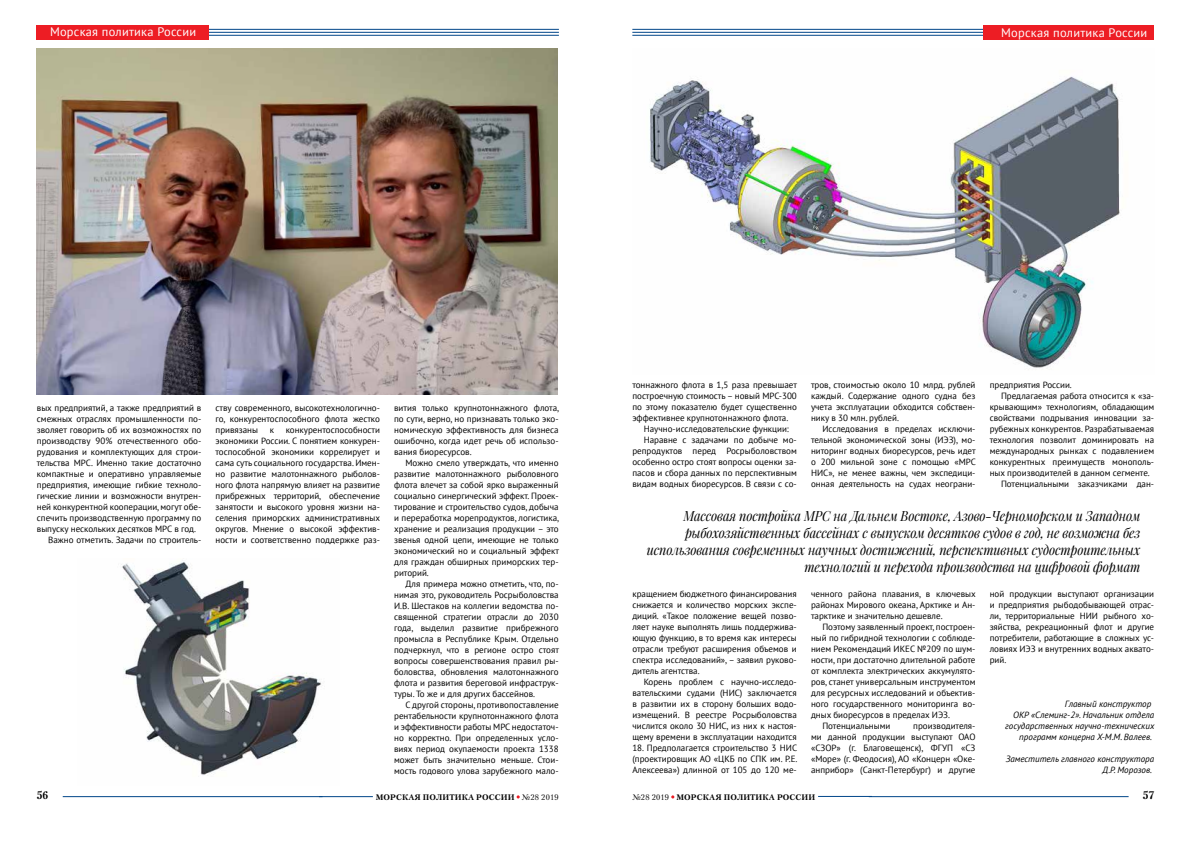
<style>
.page{position:relative;width:1191px;height:842px;background:#fff}
.page>*{position:absolute;margin:0;border:0;box-sizing:border-box;transform-origin:0 0}
.t1{font:italic 14px/17px "Playfair Display";letter-spacing:-.01em;color:#000;text-align:right;scale:.9 1}
.t2{font:12.4px "PT Sans";letter-spacing:.02em;color:#fff}
.t3{font:700 11px "Petersburg C";color:#000}
.t4{font:9px/11px "PT Sans";color:#000;text-align:justify}
.t5{font:italic 9px/11px "PT Sans";color:#000;text-align:right}
.t6{font:700 8px "Petersburg C";letter-spacing:.02em;color:#000}
.s1{font-weight:400}
</style>
<div class="page">
<hr style="left:632px;top:29px;width:371px;height:1px;background:#004689">
<hr style="left:632px;top:32px;width:371px;height:1px;background:#004689">
<hr style="left:632px;top:35px;width:371px;height:1px;background:#004689">
<div style="left:983px;top:25px;width:171px;height:14px;background:#ed1d24"></div>
<hr style="left:188px;top:29px;width:371px;height:1px;background:#004689">
<hr style="left:188px;top:32px;width:371px;height:1px;background:#004689">
<hr style="left:188px;top:35px;width:371px;height:1px;background:#004689">
<div style="left:36px;top:25px;width:172px;height:14px;background:#ed1d24"></div>
<hr style="left:868px;top:796px;width:260px;height:1px;background:#004689">
<hr style="left:63px;top:796px;width:259px;height:1px;background:#004689">
<hr style="left:818px;top:796px;width:54px;height:1px;background:#004689">
<hr style="left:319px;top:796px;width:54px;height:1px;background:#004689">
<img style="left:121px;top:560px;width:200px;height:215px">
<img style="left:650px;top:76px;width:470px;height:292px">
<img style="left:37px;top:49px;width:520px;height:345px">
<h2 class="t2" style="left:50px;top:24px;width:148px">Морская политика России</h2>
<h2 class="t2" style="left:1001px;top:24px;width:148px">Морская политика России</h2>
<p class="t4" style="left:37px;top:402px;width:166px">вых предприятий, а также предприятий в</p>
<p class="t4" style="left:37px;top:413px;width:166px">смежных отраслях промышленности по-</p>
<p class="t4" style="left:37px;top:424px;width:166px">зволяет говорить об их возможностях по</p>
<p class="t4" style="left:37px;top:435px;width:166px">производству 90% отечественного обо-</p>
<p class="t4" style="left:37px;top:446px;width:166px">рудования и комплектующих для строи-</p>
<p class="t4" style="left:37px;top:457px;width:166px">тельства МРС. Именно такие достаточно</p>
<p class="t4" style="left:37px;top:468px;width:166px">компактные и оперативно управляемые</p>
<p class="t4" style="left:37px;top:479px;width:166px">предприятия, имеющие гибкие техноло-</p>
<p class="t4" style="left:37px;top:490px;width:166px">гические линии и возможности внутрен-</p>
<p class="t4" style="left:37px;top:501px;width:166px">ней конкурентной кооперации, могут обе-</p>
<p class="t4" style="left:37px;top:512px;width:166px">спечить производственную программу по</p>
<p class="t4" style="left:37px;top:523px;width:161px">выпуску нескольких десятков МРС в год.</p>
<p class="t4" style="left:48px;top:534px;width:155px">Важно отметить. Задачи по строитель-</p>
<p class="t4" style="left:215px;top:402px;width:166px">ству современного, высокотехнологично&shy;го, конкурентоспособного флота жестко привязаны</p>
<p class="t4" style="left:215px;top:424px;width:166px;text-indent:70px">конкурентоспособности экономики России. С понятием конкурен&shy;тоспособной экономики коррелирует и сама суть социального государства. Имен&shy;но развитие малотоннажного рыболов&shy;ного флота напрямую влияет на развитие прибрежных территорий, обеспечение занятости и высокого уровня жизни на&shy;селения приморских административных округов. Мнение о высокой эффектив&shy;ности и соответственно поддержке раз-</p>
<p class="t4" style="left:270px;top:424px;width:6px">к</p>
<p class="t4" style="left:394px;top:402px;width:167px">вития только крупнотоннажного флота, по сути, верно, но признавать только эко&shy;номическую эффективность для бизнеса ошибочно, когда идет речь об использо&shy;вания биоресурсов.</p>
<p class="t4" style="left:394px;top:457px;width:167px;text-indent:11px">Можно смело утверждать, что именно развитие малотоннажного рыболовного флота влечет за собой ярко выраженный социально синергический эффект. Проек&shy;тирование и строительство судов, добыча и переработка морепродуктов, логистика, хранение и реализация продукции – это звенья одной цепи, имеющие не только экономический но и социальный эффект для граждан обширных приморских тер&shy;риторий.</p>
<p class="t4" style="left:394px;top:578px;width:166px;text-indent:11px">Для примера можно отметить, что, по&shy;нимая это, руководитель Росрыболовства И.В. Шестаков на коллегии ведомства по&shy;священной стратегии отрасли до 2030 года, выделил развитие прибрежного промысла в Республике Крым. Отдельно подчеркнул, что в регионе остро стоят вопросы совершенствования правил ры&shy;боловства, обновления малотоннажного флота и развития береговой инфраструк&shy;туры. То же и для других бассейнов.</p>
<p class="t4" style="left:394px;top:699px;width:166px;text-indent:11px">С другой стороны, противопоставление рентабельности крупнотоннажного флота и эффективности работы МРС недостаточ&shy;но корректно. При определенных усло&shy;виях период окупаемости проекта 1338 может быть значительно меньше. Стои&shy;мость годового улова зарубежного мало-</p>
<p class="t4" style="left:632px;top:379px;width:166px">тоннажного флота в 1,5 раза превышает</p>
<p class="t4" style="left:632px;top:390px;width:166px">построечную стоимость – новый МРС-300</p>
<p class="t4" style="left:632px;top:401px;width:166px">по этому показателю будет существенно</p>
<p class="t4" style="left:632px;top:412px;width:157px">эффективнее крупнотоннажного флота.</p>
<p class="t4" style="left:643px;top:423px;width:147px">Научно-исследовательские функции:</p>
<p class="t4" style="left:643px;top:434px;width:155px">Наравне с задачами по добыче мо-</p>
<p class="t4" style="left:632px;top:445px;width:166px">репродуктов перед Росрыболовством</p>
<p class="t4" style="left:632px;top:456px;width:166px">особенно остро стоят вопросы оценки за-</p>
<p class="t4" style="left:632px;top:467px;width:166px">пасов и сбора данных по перспективным</p>
<p class="t4" style="left:632px;top:478px;width:166px">видам водных биоресурсов. В связи с со-</p>
<p class="t4" style="left:811px;top:379px;width:166px">тров, стоимостью около 10 млрд. рублей каждый. Содержание одного судна без учета эксплуатации обходится собствен&shy;нику в 30 млн. рублей.</p>
<p class="t4" style="left:811px;top:423px;width:166px;text-indent:11px">Исследования в пределах исключи&shy;тельной экономической зоны (ИЭЗ), мо&shy;ниторинг водных биоресурсов, речь идет о 200 мильной зоне с помощью «МРС НИС», не менее важны, чем экспедици&shy;онная деятельность на судах неограни-</p>
<p class="t4" style="left:989px;top:379px;width:84px">предприятия России.</p>
<p class="t4" style="left:1001px;top:390px;width:155px">Предлагаемая работа относится к «за-</p>
<p class="t4" style="left:989px;top:401px;width:166px">крывающим» технологиям, обладающим</p>
<p class="t4" style="left:989px;top:412px;width:166px">свойствами подрывания инновации за-</p>
<p class="t4" style="left:989px;top:423px;width:166px">рубежных конкурентов. Разрабатываемая</p>
<p class="t4" style="left:989px;top:434px;width:166px">технология позволит доминировать на</p>
<p class="t4" style="left:989px;top:445px;width:166px">международных рынках с подавлением</p>
<p class="t4" style="left:989px;top:456px;width:166px">конкурентных преимуществ монополь-</p>
<p class="t4" style="left:989px;top:467px;width:162px">ных производителей в данном сегменте.</p>
<p class="t4" style="left:1001px;top:478px;width:155px">Потенциальными заказчиками дан-</p>
<p class="t1" style="left:647px;top:506px;width:550px">Массовая постройка МРС на Дальнем Востоке, Азово-Черноморском и Западном рыбохозяйственных бассейнах с выпуском десятков судов в год, не возможна без использования современных научных достижений, перспективных судостроительных технологий и перехода производства на цифровой формат</p>
<p class="t4" style="left:632px;top:588px;width:166px">кращением бюджетного финансирования снижается и количество морских экспе&shy;диций. «Такое положение вещей позво&shy;ляет науке выполнять лишь поддержива&shy;ющую функцию, в то время как интересы отрасли требуют расширения объемов и спектра исследований», – заявил руково&shy;дитель агентства.</p>
<p class="t4" style="left:632px;top:676px;width:166px;text-indent:11px">Корень проблем с научно-исследо&shy;вательскими судами (НИС) заключается в развитии их в сторону больших водо&shy;измещений. В реестре Росрыболовства числится около 30 НИС, из них к настоя&shy;щему времени в эксплуатации находится</p>
<p class="t4" style="left:632px;top:742px;width:167px">18. Предполагается строительство 3 НИС (проектировщик АО «ЦКБ по СПК им. Р.Е.<br>Алексеева») длинной от 105 до 120 ме-</p>
<p class="t4" style="left:811px;top:588px;width:166px">ченного района плавания, в ключевых районах Мирового океана, Арктике и Ан&shy;тарктике и значительно дешевле.</p>
<p class="t4" style="left:822px;top:621px;width:155px">Поэтому заявленный проект, построен-</p>
<p class="t4" style="left:811px;top:632px;width:166px">ный по гибридной технологии с соблюде-</p>
<p class="t4" style="left:811px;top:643px;width:166px">нием Рекомендаций ИКЕС №209 по шум-</p>
<p class="t4" style="left:811px;top:654px;width:166px">ности, при достаточно длительной работе</p>
<p class="t4" style="left:811px;top:665px;width:166px">от комплекта электрических аккумулято-</p>
<p class="t4" style="left:811px;top:676px;width:166px">ров, станет универсальным инструментом</p>
<p class="t4" style="left:811px;top:687px;width:166px">для ресурсных исследований и объектив-</p>
<p class="t4" style="left:811px;top:698px;width:166px">ного государственного мониторинга во-</p>
<p class="t4" style="left:811px;top:709px;width:141px">дных биоресурсов в пределах ИЭЗ.</p>
<p class="t4" style="left:822px;top:720px;width:70px">Потенциальными</p>
<p class="t4" style="left:811px;top:720px;width:166px;text-indent:102px">производителя&shy;ми данной продукции выступают ОАО «СЗОР» (г. Благовещенск), ФГУП «СЗ «Море» (г. Феодосия), АО «Концерн «Оке&shy;анприбор» (Санкт-Петербург) и другие</p>
<p class="t4" style="left:989px;top:588px;width:166px">ной продукции выступают организации и предприятия рыбодобывающей отрас&shy;ли, территориальные НИИ рыбного хо&shy;зяйства, рекреационный флот и другие потребители, работающие в сложных ус&shy;ловиях ИЭЗ и внутренних водных аквато&shy;рий.</p>
<p class="t5" style="left:1065px;top:698px;width:88px">Главный конструктор</p>
<p class="t5" style="left:1013px;top:709px;width:142px">ОКР «Слеминг-2». Начальник отдела</p>
<p class="t5" style="left:1005px;top:720px;width:151px">государственных научно-технических</p>
<p class="t5" style="left:1019px;top:731px;width:134px">программ концерна Х-М.М. Валеев.</p>
<p class="t5" style="left:1005px;top:753px;width:150px">Заместитель главного конструктора<br>Д.Р. Морозов.</p>
<p class="t3" style="left:37px;top:789px;width:13px">56</p>
<p class="t6" style="left:376px;top:792px;width:184px">МОРСКАЯ ПОЛИТИКА РОССИИ <span class="s1">№28 2019</span></p>
<p class="t6" style="left:632px;top:792px;width:184px"><span class="s1">№28 2019</span> МОРСКАЯ ПОЛИТИКА РОССИИ</p>
<p class="t3" style="left:1142px;top:789px;width:13px">57</p>
</div>
